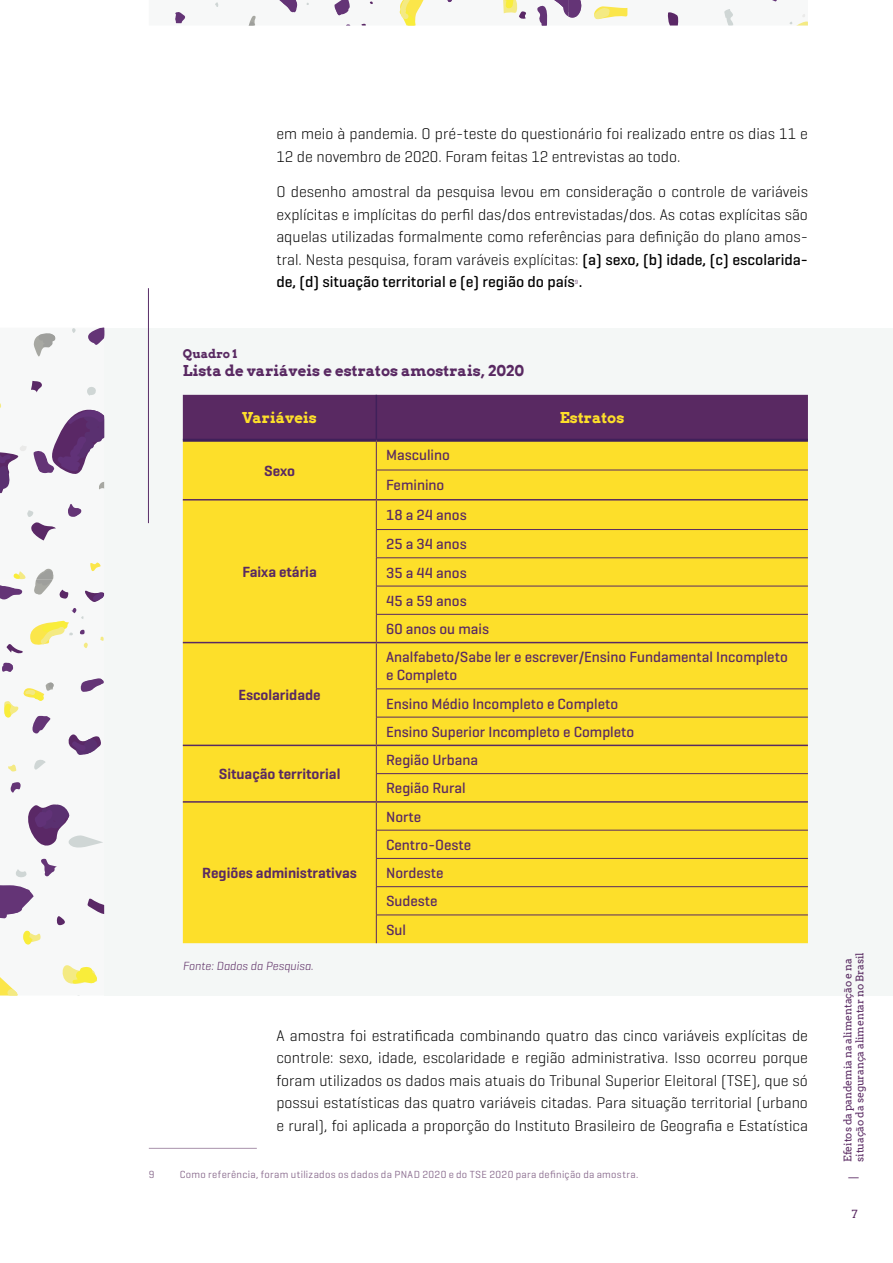
<style>
.page{position:relative;width:893px;height:1263px;background:#fff}
.page>*{position:absolute;margin:0;border:0;box-sizing:border-box;transform-origin:0 0}
.t1{font:300 15.75px/22.5px "Geogrotesque";color:#000;text-align:justify}
.t2{font:500 15px/28.2px "Geogrotesque";color:#592962}
.t3{font:600 15px "Geogrotesque";color:#592962}
.t4{font:700 15px "Arvo";color:#592962}
.t5{font:700 15px "Arvo";color:#fddf2a}
.t6{font:italic 300 12px "Geogrotesque";color:#592962}
.t7{font:700 12px "Arvo";color:#592962}
.t8{font:11.25px "Arvo";color:#592962}
.t9{font:10.5px "Geogrotesque";letter-spacing:.03em;color:#8a6c8e}
.t10{font:10.5px/12px "Arvo";letter-spacing:-.01em;color:#592962}
.t11{font:500 6.15px "Geogrotesque";color:#8a6c8e}
.s1{font-weight:500}
</style>
<div class="page">
<svg style="left:175px;top:0;width:633px;height:26px"></svg>
<div style="left:104px;top:328px;width:789px;height:667px;background:#f4f7f6"></div>
<hr style="left:148px;top:288px;width:1px;height:235px;background:#592e69">
<div style="left:0;top:579px;width:104px;height:416px;background:#f7f8f8"></div>
<div style="left:0;top:328px;width:104px;height:252px;background:#f7f8f8"></div>
<svg style="left:34px;top:760px;width:12px;height:10px"></svg>
<svg style="left:72px;top:328px;width:4px;height:5px"></svg>
<svg style="left:8px;top:764px;width:8px;height:7px"></svg>
<svg style="left:100px;top:636px;width:4px;height:5px"></svg>
<svg style="left:88px;top:898px;width:16px;height:16px"></svg>
<svg style="left:56px;top:916px;width:9px;height:10px"></svg>
<svg style="left:7px;top:644px;width:16px;height:9px"></svg>
<svg style="left:27px;top:510px;width:29px;height:31px"></svg>
<svg style="left:90px;top:562px;width:11px;height:10px"></svg>
<svg style="left:28px;top:804px;width:75px;height:44px"></svg>
<svg style="left:68px;top:734px;width:33px;height:21px"></svg>
<svg style="left:85px;top:590px;width:19px;height:12px"></svg>
<svg style="left:0;top:977px;width:18px;height:18px"></svg>
<svg style="left:30px;top:608px;width:58px;height:40px"></svg>
<svg style="left:2px;top:662px;width:12px;height:10px"></svg>
<svg style="left:10px;top:782px;width:11px;height:11px"></svg>
<svg style="left:41px;top:859px;width:16px;height:18px"></svg>
<svg style="left:80px;top:678px;width:24px;height:14px"></svg>
<svg style="left:0;top:869px;width:34px;height:49px"></svg>
<svg style="left:68px;top:504px;width:14px;height:13px"></svg>
<svg style="left:88px;top:328px;width:16px;height:17px"></svg>
<svg style="left:0;top:381px;width:104px;height:113px"></svg>
<svg style="left:62px;top:965px;width:35px;height:19px"></svg>
<svg style="left:23px;top:930px;width:18px;height:15px"></svg>
<svg style="left:0;top:571px;width:26px;height:29px"></svg>
<svg style="left:4px;top:682px;width:50px;height:52px"></svg>
<svg style="left:34px;top:333px;width:22px;height:24px"></svg>
<svg style="left:34px;top:569px;width:34px;height:30px"></svg>
<div style="left:183px;top:643px;width:625px;height:300px;background:#fddf2a"></div>
<svg style="left:183px;top:395px;width:625px;height:247px;background:#dcba35"></svg>
<hr style="left:376px;top:643px;width:1px;height:46px;background:#592962">
<hr style="left:376px;top:689px;width:432px;height:1px;background:#592962">
<hr style="left:376px;top:717px;width:432px;height:1px;background:#592962">
<svg style="left:376px;top:689px;width:1px;height:254px"></svg>
<hr style="left:376px;top:395px;width:1px;height:44px;background:#40205a">
<hr style="left:183px;top:439px;width:193px;height:3px;background:#40205a">
<hr style="left:376px;top:439px;width:432px;height:3px;background:#40205a">
<hr style="left:376px;top:773px;width:432px;height:1px;background:#592962">
<hr style="left:376px;top:830px;width:432px;height:1px;background:#592962">
<hr style="left:376px;top:858px;width:432px;height:1px;background:#592962">
<hr style="left:376px;top:886px;width:432px;height:1px;background:#592962">
<hr style="left:376px;top:915px;width:432px;height:1px;background:#592962">
<hr style="left:183px;top:745px;width:193px;height:1px;background:#592962">
<hr style="left:376px;top:745px;width:432px;height:1px;background:#592962">
<hr style="left:183px;top:801px;width:193px;height:2px;background:#592962">
<hr style="left:376px;top:801px;width:432px;height:2px;background:#592962">
<hr style="left:183px;top:642px;width:193px;height:1px;background:#592962">
<hr style="left:376px;top:642px;width:432px;height:1px;background:#592962">
<hr style="left:183px;top:499px;width:193px;height:1px;background:#592962">
<hr style="left:376px;top:499px;width:432px;height:1px;background:#592962">
<hr style="left:149px;top:1148px;width:108px;height:1px;background:#a992ab">
<p class="t1" style="left:276px;top:122px;width:533px">em meio à pandemia. O pré-teste do questionário foi realizado entre os dias 11 e<br>12 de novembro de 2020. Foram feitas 12 entrevistas ao todo.</p>
<p class="t1" style="left:276px;top:180px;width:533px">O desenho amostral da pesquisa levou em consideração o controle de variáveis explícitas e implícitas do perfil das/dos entrevistadas/dos. As cotas explícitas são aquelas utilizadas formalmente como referências para definição do plano amos&shy;tral. Nesta pesquisa, foram varáveis explícitas: <span class="s1">(a) sexo, (b) idade, (c) escolarida&shy;de, (d) situação territorial e (e) região do país .</span></p>
<p class="t11" style="left:575px;top:278px;width:5px">9</p>
<p class="t7" style="left:183px;top:346px;width:56px">Quadro 1</p>
<p class="t4" style="left:183px;top:361px;width:343px">Lista de variáveis e estratos amostrais, 2020</p>
<p class="t5" style="left:242px;top:408px;width:76px">Variáveis</p>
<p class="t5" style="left:560px;top:408px;width:66px">Estratos</p>
<p class="t3" style="left:264px;top:461px;width:32px">Sexo</p>
<p class="t3" style="left:242px;top:562px;width:76px">Faixa etária</p>
<p class="t3" style="left:238px;top:685px;width:84px">Escolaridade</p>
<p class="t3" style="left:219px;top:765px;width:123px">Situação territorial</p>
<p class="t3" style="left:202px;top:864px;width:156px">Regiões administrativas</p>
<p class="t6" style="left:183px;top:959px;width:132px">Fonte: Dados da Pesquisa.</p>
<p class="t2" style="left:386px;top:440px;width:65px;line-height:29.7px">Masculino<br>Feminino</p>
<p class="t2" style="left:386px;top:499px;width:82px;line-height:29.7px">18 a 24 anos<br>25 a 34 anos</p>
<p class="t2" style="left:386px;top:558px;width:104px">35 a 44 anos<br>45 a 59 anos<br>60 anos ou mais</p>
<p class="t2" style="left:386px;top:648px;width:403px;line-height:18px">Analfabeto/Sabe ler e escrever/Ensino Fundamental Incompleto e Completo</p>
<p class="t2" style="left:386px;top:689px;width:250px">Ensino Médio Incompleto e Completo<br>Ensino Superior Incompleto e Completo</p>
<p class="t2" style="left:386px;top:746px;width:94px">Região Urbana<br>Região Rural</p>
<p class="t2" style="left:386px;top:802px;width:87px">Norte<br>Centro-Oeste<br>Nordeste<br>Sudeste<br>Sul</p>
<p class="t1" style="left:276px;top:1024px;width:533px">A amostra foi estratificada combinando quatro das cinco variáveis explícitas de controle: sexo, idade, escolaridade e região administrativa. Isso ocorreu porque foram utilizados os dados mais atuais do Tribunal Superior Eleitoral (TSE), que só possui estatísticas das quatro variáveis citadas. Para situação territorial (urbano e rural), foi aplicada a proporção do Instituto Brasileiro de Geografia e Estatística</p>
<p class="t9" style="left:149px;top:1168px;width:7px">9</p>
<p class="t9" style="left:180px;top:1168px;width:460px">Como referência, foram utilizados os dados da PNAD 2020 e do TSE 2020 para definição da amostra.</p>
<p class="t10" style="left:842px;top:1162px;width:211px;rotate:-90deg">Efeitos da pandemia na alimentação e na situação da segurança alimentar no Brasil</p>
<p class="t10" style="left:848px;top:1179px;width:4px;rotate:-90deg">|</p>
<p class="t8" style="left:852px;top:1207px;width:7px">7</p>
</div>
